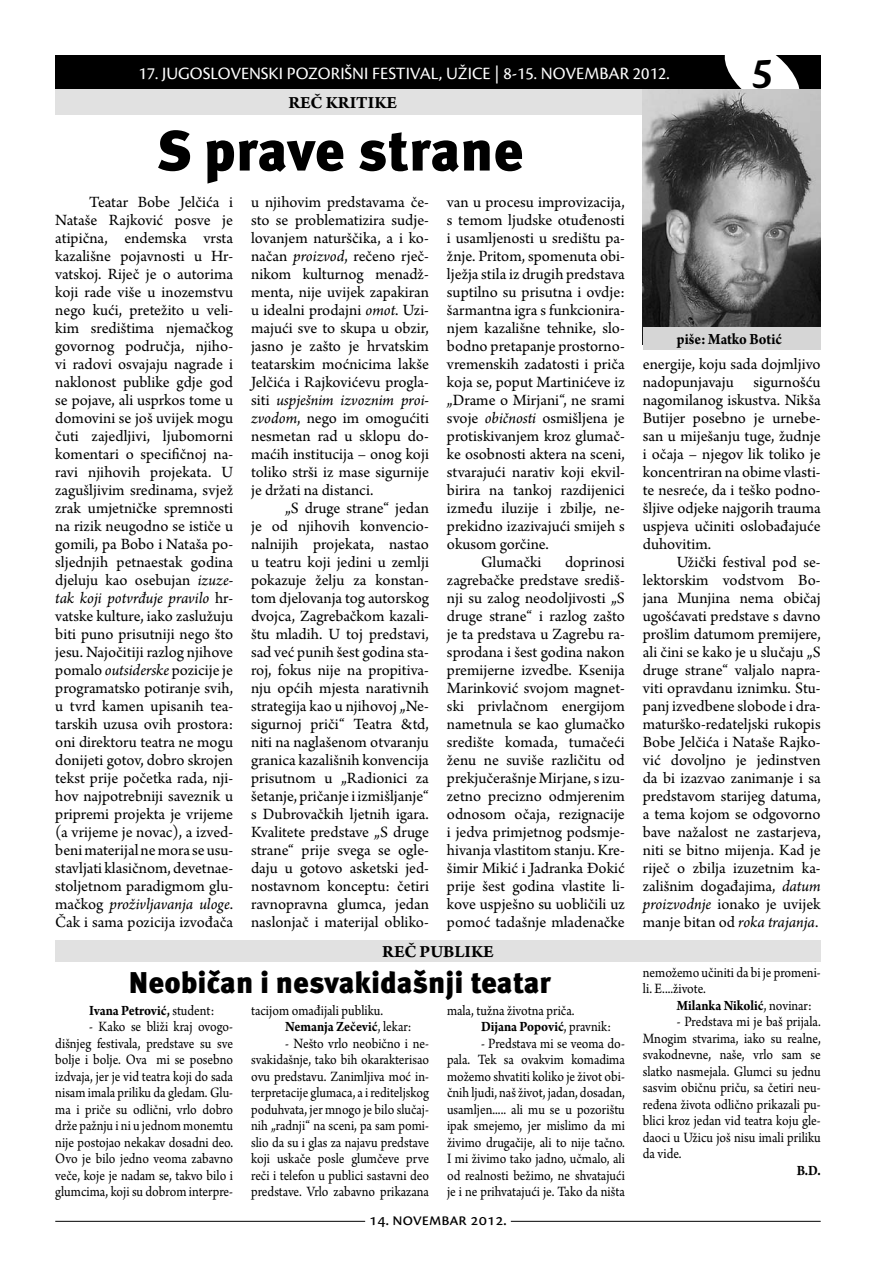
<style>
.page{position:relative;width:893px;height:1263px;background:#fff}
.page>*{position:absolute;margin:0;border:0;box-sizing:border-box;transform-origin:0 0}
.t1{font:900 57px "Meta Pro";color:#000}
.t2{font:italic 700 45px "Cronos Pro";color:#000}
.t3{font:900 30px "Meta Pro";color:#000}
.t4{font:18px "Cronos Pro";color:#fff}
.t5{font:700 18px "Arno Pro";color:#000}
.t6{font:18px "Cronos Pro";color:#000}
.t7{font:16.5px/18px "Arno Pro";color:#000;text-align:justify}
.t8{font:700 16.5px "Arno Pro";color:#000;scale:.9 1}
.t9{font:15px/16.5px "Arno Pro";color:#000;text-align:justify;scale:.9 1}
.t10{font:700 15px "Arno Pro";letter-spacing:-.005em;color:#000;scale:.9 1}
.s1{font-style:italic}
.s2{font-weight:400}
.s3{font-weight:700}
</style>
<div class="page">
<div style="left:55px;top:55px;width:766px;height:34px;background:#000"></div>
<svg style="left:724px;top:55px;width:76px;height:34px"></svg>
<hr style="left:55px;top:1221px;width:310px;height:1px;background:#000">
<hr style="left:511px;top:1221px;width:310px;height:1px;background:#000">
<div style="left:55px;top:940px;width:766px;height:22px;background:#e1e1e1"></div>
<div style="left:55px;top:90px;width:766px;height:25px;background:#e1e1e1"></div>
<img style="left:643px;top:89px;width:178px;height:238px">
<div style="left:643px;top:327px;width:178px;height:23px;background:#d6d6d6"></div>
<p class="t4" style="left:138px;top:64px;width:532px">17. JUGOSLOVENSKI POZORIŠNI FESTIVAL, UŽICE | 8-15. NOVEMBAR 2012.</p>
<h2 class="t2" style="left:752px;top:47px;width:23px">5</h2>
<p class="t5" style="left:288px;top:92px;width:110px">REČ KRITIKE</p>
<h1 class="t1" style="left:156px;top:115px;width:369px">S prave strane</h1>
<p class="t7" style="left:55px;top:193px;width:179px;text-indent:34px">Teatar Bobe Jelčića i Nataše Rajković posve je atipična, endemska vrsta kazališne pojavnosti u Hr&shy;vatskoj. Riječ je o autorima koji rade više u inozemstvu nego kući, pretežito u veli&shy;kim središtima njemačkog govornog područja, njiho&shy;vi radovi osvajaju nagrade i naklonost publike gdje god se pojave, ali usprkos tome u domovini se još uvijek mogu čuti zajedljivi, ljubomorni komentari o specifičnoj na&shy;ravi njihovih projekata. U zagušljivim sredinama, svjež zrak umjetničke spremnosti na rizik neugodno se ističe u gomili, pa Bobo i Nataša po&shy;sljednjih petnaestak godina djeluju kao osebujan <span class="s1">izuze&shy;tak koji potvrđuje pravilo</span> hr&shy;vatske kulture, iako zaslužuju biti puno prisutniji nego što jesu. Najočitiji razlog njihove pomalo <span class="s1">outsiderske</span> pozicije je programatsko potiranje svih, u tvrd kamen upisanih tea&shy;tarskih uzusa ovih prostora: oni direktoru teatra ne mogu donijeti gotov, dobro skrojen tekst prije početka rada, nji&shy;hov najpotrebniji saveznik u pripremi projekta je vrijeme (a vrijeme je novac), a izved&shy;beni materijal ne mora se usu&shy;stavljati klasičnom, devetnae&shy;stoljetnom paradigmom glu&shy;mačkog <span class="s1">proživljavanja uloge</span>.<br>Čak i sama pozicija izvođača</p>
<p class="t7" style="left:251px;top:193px;width:179px">u njihovim predstavama če&shy;sto se problematizira sudje&shy;lovanjem naturščika, a i ko&shy;načan <span class="s1">proizvod</span>, rečeno rječ&shy;nikom kulturnog menadž&shy;menta, nije uvijek zapakiran u idealni prodajni <span class="s1">omot</span>. Uzi&shy;majući sve to skupa u obzir, jasno je zašto je hrvatskim teatarskim moćnicima lakše Jelčića i Rajkovićevu progla&shy;siti <span class="s1">uspješnim izvoznim proi&shy;zvodom</span>, nego im omogućiti nesmetan rad u sklopu do&shy;maćih institucija – onog koji toliko strši iz mase sigurnije je držati na distanci.</p>
<p class="t7" style="left:251px;top:500px;width:179px;text-indent:34px">„S druge strane“ jedan je od njihovih konvencio&shy;nalnijih projekata, nastao u teatru koji jedini u zemlji pokazuje želju za konstan&shy;tom djelovanja tog autorskog dvojca, Zagrebačkom kazali&shy;štu mladih. U toj predstavi, sad već punih šest godina sta&shy;roj, fokus nije na propitiva&shy;nju općih mjesta narativnih strategija kao u njihovoj „Ne&shy;sigurnoj priči“ Teatra &amp;td, niti na naglašenom otvaranju granica kazališnih konvencija prisutnom u „Radionici za šetanje, pričanje i izmišljanje“ s Dubrovačkih ljetnih igara.<br>Kvalitete predstave „S druge strane“ prije svega se ogle&shy;daju u gotovo asketski jed&shy;nostavnom konceptu: četiri ravnopravna glumca, jedan naslonjač i materijal obliko-</p>
<p class="t7" style="left:447px;top:194px;width:179px">van u procesu improvizacija,</p>
<p class="t7" style="left:447px;top:212px;width:179px">s temom ljudske otuđenosti</p>
<p class="t7" style="left:447px;top:230px;width:179px">i usamljenosti u središtu pa-</p>
<p class="t7" style="left:447px;top:248px;width:179px">žnje. Pritom, spomenuta obi-</p>
<p class="t7" style="left:447px;top:266px;width:179px">lježja stila iz drugih predstava</p>
<p class="t7" style="left:447px;top:284px;width:179px">suptilno su prisutna i ovdje:</p>
<p class="t7" style="left:447px;top:302px;width:179px">šarmantna igra s funkcionira-</p>
<p class="t7" style="left:447px;top:320px;width:179px">njem kazališne tehnike, slo-</p>
<p class="t7" style="left:447px;top:338px;width:179px">bodno pretapanje prostorno-</p>
<p class="t7" style="left:447px;top:356px;width:179px">vremenskih zadatosti i priča</p>
<p class="t7" style="left:447px;top:374px;width:179px">koja se, poput Martinićeve iz</p>
<p class="t7" style="left:447px;top:392px;width:179px">„Drame o Mirjani“, ne srami</p>
<p class="t7" style="left:447px;top:410px;width:179px">svoje <span class="s1">običnosti</span> osmišljena je</p>
<p class="t7" style="left:447px;top:428px;width:179px">protiskivanjem kroz glumač-</p>
<p class="t7" style="left:447px;top:446px;width:179px">ke osobnosti aktera na sceni,</p>
<p class="t7" style="left:447px;top:464px;width:179px">stvarajući narativ koji ekvil-</p>
<p class="t7" style="left:447px;top:482px;width:179px">birira na tankoj razdijenici</p>
<p class="t7" style="left:447px;top:500px;width:179px">između iluzije i zbilje, ne-</p>
<p class="t7" style="left:447px;top:518px;width:179px">prekidno izazivajući smijeh s</p>
<p class="t7" style="left:447px;top:536px;width:103px">okusom gorčine.</p>
<p class="t7" style="left:481px;top:554px;width:62px">Glumački</p>
<p class="t7" style="left:447px;top:554px;width:179px;text-indent:118px">doprinosi zagrebačke predstave središ&shy;nji su zalog neodoljivosti „S druge strane“ i razlog zašto je ta predstava u Zagrebu ra&shy;sprodana i šest godina nakon premijerne izvedbe. Ksenija Marinković svojom magnet&shy;ski privlačnom energijom nametnula se kao glumačko središte komada, tumačeći ženu ne suviše različitu od prekjučerašnje Mirjane, s izu&shy;zetno precizno odmjerenim odnosom očaja, rezignacije i jedva primjetnog podsmje&shy;hivanja vlastitom stanju. Kre&shy;šimir Mikić i Jadranka Đokić prije šest godina vlastite li&shy;kove uspješno su uobličili uz pomoć tadašnje mladenačke</p>
<p class="t5" style="left:382px;top:941px;width:113px">REČ PUBLIKE</p>
<h3 class="t3" style="left:129px;top:964px;width:424px">Neobičan i nesvakidašnji teatar</h3>
<p class="t10" style="left:89px;top:1001px;width:140px">Ivana Petrović, <span class="s2">student:</span></p>
<p class="t9" style="left:55px;top:1019px;width:199px;text-indent:34px">- Kako se bliži kraj ovogo&shy;dišnjeg festivala, predstave su sve bolje i bolje. Ova mi se posebno izdvaja, jer je vid teatra koji do sada nisam imala priliku da gledam. Glu&shy;ma i priče su odlični, vrlo dobro drže pažnju i ni u jednom monemtu nije postojao nekakav dosadni deo.<br>Ovo je bilo jedno veoma zabavno veče, koje je nadam se, takvo bilo i glumcima, koji su dobrom interpre-</p>
<p class="t9" style="left:285px;top:1003px;width:142px;text-indent:-34px">tacijom omađijali publiku.<br><span class="s3">Nemanja Zečević</span>, lekar:</p>
<p class="t9" style="left:251px;top:1036px;width:199px;text-indent:34px">- Nešto vrlo neobično i ne&shy;svakidašnje, tako bih okarakterisao ovu predstavu. Zanimljiva moć in&shy;terpretacije glumaca, a i rediteljskog poduhvata, jer mnogo je bilo slučaj&shy;nih „radnji“ na sceni, pa sam pomi&shy;slio da su i glas za najavu predstave koji uskače posle glumčeve prve reči i telefon u publici sastavni deo predstave. Vrlo zabavno prikazana</p>
<p class="t9" style="left:481px;top:1003px;width:146px;text-indent:-34px">mala, tužna životna priča.<br><span class="s3">Dijana Popović</span>, pravnik:</p>
<p class="t9" style="left:447px;top:1036px;width:199px;text-indent:34px">- Predstava mi se veoma do&shy;pala. Tek sa ovakvim komadima možemo shvatiti koliko je život obi&shy;čnih ljudi, naš život, jadan, dosadan, usamljen..... ali mu se u pozorištu ipak smejemo, jer mislimo da mi živimo drugačije, ali to nije tačno.<br>I mi živimo tako jadno, učmalo, ali od realnosti bežimo, ne shvatajući je i ne prihvatajući je. Tako da ništa</p>
<p class="t6" style="left:369px;top:1209px;width:139px">14. novembar 2012.</p>
<p class="t8" style="left:677px;top:330px;width:118px">piše: Matko Botić</p>
<p class="t7" style="left:643px;top:356px;width:179px">energije, koju sada dojmljivo nadopunjavaju sigurnošću nagomilanog iskustva. Nikša Butijer posebno je urnebe&shy;san u miješanju tuge, žudnje i očaja – njegov lik toliko je koncentriran na obime vlasti&shy;te nesreće, da i teško podno&shy;šljive odjeke najgorih trauma uspjeva učiniti oslobađajuće duhovitim.</p>
<p class="t7" style="left:643px;top:554px;width:179px;text-indent:34px">Užički festival pod se&shy;lektorskim vodstvom Bo&shy;jana Munjina nema običaj ugošćavati predstave s davno prošlim datumom premijere, ali čini se kako je u slučaju „S druge strane“ valjalo napra&shy;viti opravdanu iznimku. Stu&shy;panj izvedbene slobode i dra&shy;maturško-redateljski rukopis Bobe Jelčića i Nataše Rajko&shy;vić dovoljno je jedinstven da bi izazvao zanimanje i sa predstavom starijeg datuma, a tema kojom se odgovorno bave nažalost ne zastarjeva, niti se bitno mijenja. Kad je riječ o zbilja izuzetnim ka&shy;zališnim događajima, <span class="s1">datum proizvodnje</span> ionako je uvijek manje bitan od <span class="s1">roka trajanja</span>.</p>
<p class="t9" style="left:643px;top:965px;width:199px">nemožemo učiniti da bi je promeni&shy;li. E....živote.</p>
<p class="t10" style="left:677px;top:997px;width:151px">Milanka Nikolić<span class="s2">, novinar:</span></p>
<p class="t9" style="left:643px;top:1014px;width:199px;text-indent:34px">- Predstava mi je baš prijala.<br>Mnogim stvarima, iako su realne, svakodnevne, naše, vrlo sam se slatko nasmejala. Glumci su jednu sasvim običnu priču, sa četiri neu&shy;ređena života odlično prikazali pu&shy;blici kroz jedan vid teatra koju gle&shy;daoci u Užicu još nisu imali priliku da vide.</p>
<p class="t10" style="left:797px;top:1162px;width:28px">B.D.</p>
</div>
